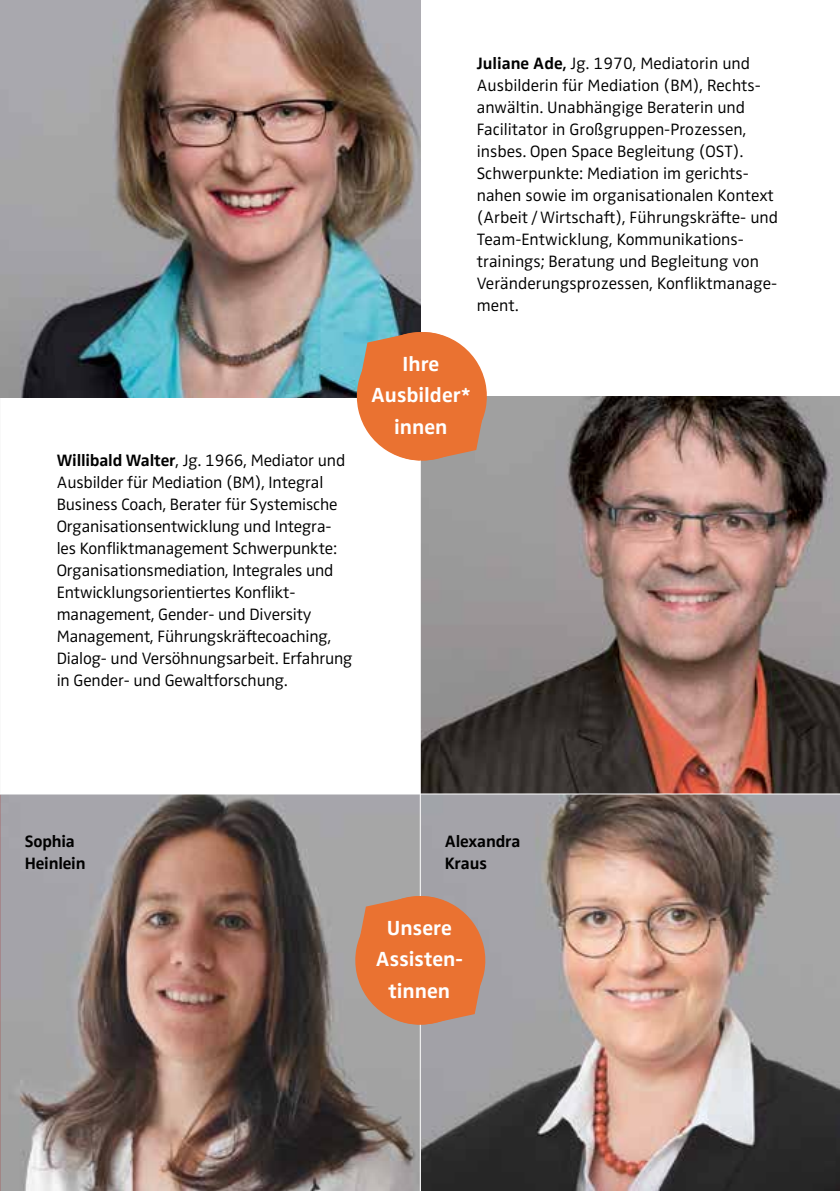
<style>
.page{position:relative;width:840px;height:1191px;background:#fff}
.page>*{position:absolute;margin:0;border:0;box-sizing:border-box;transform-origin:0 0}
.t1{font:21.2px/31.6px "Zwo w 6";color:#fff;text-align:center}
.t2{font:17px/22px "Zwo w 3";letter-spacing:-.01em;color:#000}
.t3{font:17px/22px "Zwo w 6";letter-spacing:-.01em;color:#000}
.s1{font-family:"Zwo w 6"}
.s2{font-family:"Zwo w 5"}
</style>
<div class="page">
<img style="left:420px;top:397px;width:419px;height:396px">
<img style="left:420px;top:794px;width:419px;height:397px">
<svg style="left:0;top:794px;width:419px;height:397px;background:#877873"></svg>
<img style="left:0;top:0;width:420px;height:397px">
<svg style="left:354px;top:895px;width:131px;height:130px;background:#dc7b48"></svg>
<svg style="left:356px;top:331px;width:131px;height:130px;background:#e38653"></svg>
<p class="t2" style="left:476px;top:52px;width:303px"><span class="s1">Juliane Ade</span><span class="s2">,</span> Jg. 1970, Mediatorin und Ausbilderin für Mediation (BM), Rechts&shy;anwältin. Unabhängige Beraterin und Facilitator in Großgruppen-Prozessen, insbes. Open Space Begleitung (OST).<br>Schwerpunkte: Mediation im gerichts&shy;nahen sowie im organisationalen Kontext (Arbeit /Wirtschaft), Führungskräfte- und Team-Entwicklung, Kommunikations&shy;trainings; Beratung und Begleitung von Veränderungsprozessen, Konfliktmanage&shy;ment.</p>
<p class="t2" style="left:57px;top:449px;width:297px"><span class="s1">Willibald Walter</span>, Jg. 1966, Mediator und Ausbilder für Mediation (BM), Integral Business Coach, Berater für Systemische Organisationsentwicklung und Integra&shy;les Konfliktmanagement Schwerpunkte:<br>Organisationsmediation, Integrales und Entwicklungsorientiertes Konflikt&shy;management, Gender- und Diversity Management, Führungskräftecoaching, Dialog- und Versöhnungsarbeit. Erfahrung in Gender- und Gewaltforschung.</p>
<p class="t1" style="left:371px;top:347px;width:101px">Ihre<br>Ausbilder* innen</p>
<p class="t3" style="left:25px;top:830px;width:62px">Sophia<br>Heinlein</p>
<p class="t3" style="left:444px;top:830px;width:77px">Alexandra<br>Kraus</p>
<p class="t1" style="left:376px;top:911px;width:88px">Unsere<br>Assisten&shy;tinnen</p>
</div>
